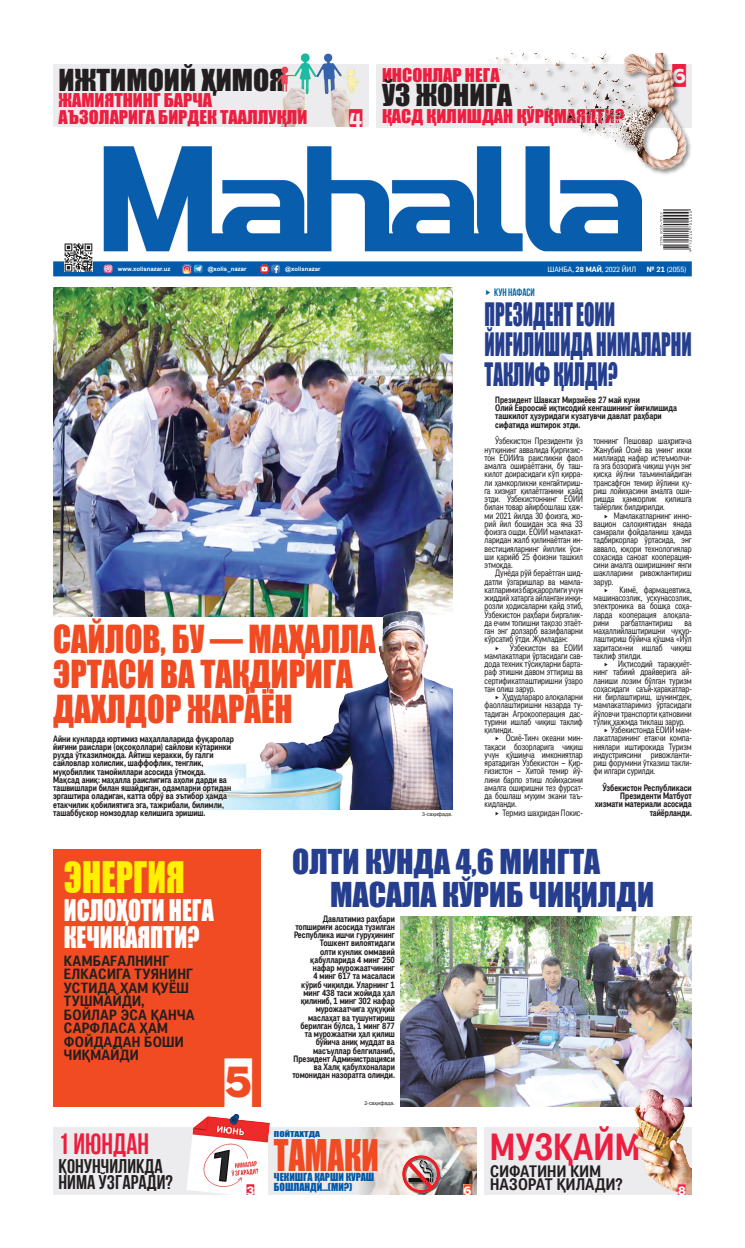
<style>
.page{position:relative;width:745px;height:1248px;background:#fff}
.page>*{position:absolute;margin:0;border:0;box-sizing:border-box;transform-origin:0 0}
.t1{font:40.5px "Adver Gothic Cam C";color:#fff}
.Asosiy{font:40.12px "Impact Cyr Uzb";color:#f04b22;scale:.8 1}
.Asosiy-2{font:39.97px "Impact Cyr Uzb";color:#fff101;scale:.86 1}
.Asosiy-3{font:700 36.75px "UZPF Das Grotesk Pro";letter-spacing:.02em;color:#ed1e3f;scale:.83 1}
.Asosiy-4{font:35.47px/35px "Impact Cyr Uzb";color:#f04b22;scale:.92 1}
.Asosiy-5{font:31.5px "Impact Cyr Uzb";color:#253f8e}
.Asosiy-6{font:29.7px/29.7px "Impact Cyr Uzb";color:#253f8e;scale:.64 1}
.Asosiy-7{font:29.33px "Bebas Neue UZ Bold";color:#ed1e3f;scale:.93 1}
.Asosiy-8{font:27.83px "Impact Cyr Uzb";color:#231f20;scale:1.07 1}
.Asosiy-9{font:27.83px "Impact Cyr Uzb";color:#231f20;scale:1.05 1}
.Asosiy-10{font:27.38px/27.4px "Impact Cyr Uzb";color:#fff;scale:.86 1}
.Asosiy-11{font:19.8px "Bebas Neue UZ Bold";color:#231f20}
.t2{font:18.75px "Adver Gothic Cam C";color:#ed1e3f}
.Asosiy-12{font:17.48px/16.5px "Impact Cyr Uzb";color:#ed1e3f;scale:1.05 1}
.Asosiy-13{font:700 16.2px/13.5px "UZPF Das Grotesk Pro";letter-spacing:.02em;color:#231f20;scale:.88 1}
.Asosiy-14{font:700 14.4px/13.5px "UZPF Das Grotesk Pro";letter-spacing:.02em;color:#231f20;scale:.92 1}
.t3{font:11.25px "Adver Gothic Cam C";color:#ed1e3f}
.t4{font:11.25px "Adver Gothic Cam C";color:#f04b22}
.Asosiy-15{font:10.8px "Bebas Neue UZ Bold";color:#0068a5;scale:.93 1}
.Asosiy-16{font:10.2px/10.1px "Impact Cyr Uzb";color:#015aaa}
.Asosiy-17{font:9px/8.2px "UZPF Das Grotesk Pro";color:#231f20;text-align:justify;scale:.83 1}
.Asosiy-18{font:700 9px/8.2px "UZPF Das Grotesk Pro";color:#231f20;text-align:right;scale:.83 1}
.ТЕКСТ{font:7.5px "UZPF Das Grotesk Pro";color:#fff}
.Asosiy-19{font:7.43px "Impact Cyr Uzb";color:#015aaa;scale:1.32 1}
.t5{font:700 6px "Arial";color:#fff}
.t6{font:700 6px "Arial Uzb";color:#fff}
.t7{font:5.25px "Arial";color:#231f20}
.s1{font-weight:700}
.s2{font-family:"Bitter"}
</style>
<div class="page">
<div style="left:53px;top:850px;width:207px;height:257px;background:#f04b22"></div>
<div style="left:53px;top:1128px;width:207px;height:67px;background:#ececee"></div>
<div style="left:484px;top:1128px;width:207px;height:67px;background:#ececee"></div>
<div style="left:269px;top:1128px;width:207px;height:67px;background:#ececee"></div>
<div style="left:376px;top:64px;width:315px;height:64px;background:#ececee"></div>
<div style="left:53px;top:64px;width:315px;height:64px;background:#ececee"></div>
<div style="left:53px;top:261px;width:638px;height:15px;background:#015aaa"></div>
<img style="left:104px;top:146px;width:536px;height:106px">
<img style="left:64px;top:244px;width:29px;height:27px">
<svg style="left:104px;top:265px;width:8px;height:8px"></svg>
<svg style="left:182px;top:265px;width:20px;height:8px"></svg>
<svg style="left:260px;top:265px;width:20px;height:8px"></svg>
<img style="left:660px;top:209px;width:31px;height:43px">
<img style="left:400px;top:916px;width:291px;height:191px">
<img style="left:361px;top:1128px;width:115px;height:67px">
<div style="left:402px;top:1156px;width:39px;height:38px;background:#231f20;opacity:.75"></div>
<img style="left:402px;top:1155px;width:37px;height:37px">
<div style="left:463px;top:1184px;width:8px;height:11px;background:#fff"></div>
<img style="left:633px;top:1089px;width:58px;height:106px">
<div style="left:677px;top:1184px;width:8px;height:11px;background:#fff"></div>
<img style="left:184px;top:1113px;width:88px;height:82px">
<div style="left:488px;top:52px;width:204px;height:124px;background:#231f20;opacity:.5"></div>
<img style="left:485px;top:53px;width:201px;height:117px">
<img style="left:275px;top:53px;width:85px;height:75px">
<img style="left:53px;top:287px;width:399px;height:328px">
<img style="left:175px;top:602px;width:277px;height:13px">
<svg style="left:53px;top:615px;width:400px;height:299px"></svg>
<p class="Asosiy-8" style="left:58px;top:64px;width:213px">ИЖТИМОИЙ ІИМОЯ</p>
<p class="Asosiy-12" style="left:58px;top:92px;width:238px">ЖАМИЯТНИНГ БАРЧА<br>АЪЗОЛАРИГА БИРДЕК ТААЛЛУЇЛИ</p>
<p class="t2" style="left:348px;top:109px;width:16px">4</p>
<p class="Asosiy-12" style="left:382px;top:67px;width:113px">ИНСОНЛАР НЕГА</p>
<p class="Asosiy-12" style="left:382px;top:108px;width:232px">¯АСД ¯ИЛИШДАН ¯ªР¯МАЯПТИ?</p>
<p class="Asosiy-9" style="left:382px;top:79px;width:125px">ªЗ ЖОНИГА</p>
<p class="t2" style="left:686px;top:87px;width:16px;rotate:-180deg">9</p>
<p class="t5" style="left:118px;top:265px;width:54px">www.xolisnazar.uz</p>
<p class="t5" style="left:208px;top:265px;width:40px">@xolis_nazar</p>
<p class="t6" style="left:285px;top:265px;width:37px">@xolisnazar</p>
<p class="ТЕКСТ" style="left:547px;top:265px;width:90px">ШАНБА, <span class="s1">28 МАЙ</span>, 2022 ЙИЛ</p>
<p class="ТЕКСТ" style="left:646px;top:265px;width:41px"><span class="s1">№ 21</span> (2055)</p>
<p class="Asosiy-4" style="left:53px;top:621px;width:352px">САЙЛОВ, БУ — МАІАЛЛА<br>ЭРТАСИ ВА ТАЇДИРИГА<br>ДАХЛДОР ЖАРАЁН</p>
<p class="Asosiy-18" style="left:53px;top:734px;width:219px;text-align:left">Айни кунларда юртимиз маҳаллаларида фуқаролар йиғини раислари (оқсоқоллари) сайлови кўтаринки руҳда ўтказилмоқда. Айтиш керакки, бу галги сайловлар холислик, шаффофлик, тенглик, муқобиллик тамойиллари асосида ўтмоқда.<br>Мақсад аниқ: маҳалла раислигига аҳоли дарди ва ташвишлари билан яшайдиган, одамларни ортидан эргаштира оладиган, катта обрў ва эътибор ҳамда етакчилик қобилиятига эга, тажрибали, билимли, ташаббускор номзодлар келишига эришиш.</p>
<p class="t7" style="left:422px;top:811px;width:32px">3-саҳифада.</p>
<p class="Asosiy-15" style="left:484px;top:286px;width:55px"><span class="s2">▶</span> КУН НАФАСИ</p>
<p class="Asosiy-6" style="left:484px;top:300px;width:325px">ПРЕЗИДЕНТ ЕОИИ<br>ЙИЎИЛИШИДА НИМАЛАРНИ</p>
<p class="Asosiy-6" style="left:484px;top:359px;width:209px">ТАКЛИФ ЇИЛДИ?</p>
<p class="Asosiy-18" style="left:495px;top:396px;width:175px">Президент Шавкат Мирзиёев 27 май куни</p>
<p class="Asosiy-18" style="left:495px;top:404px;width:220px;text-align:left">Олий Евроосиё иқтисодий кенгашининг йиғилишида ташкилот ҳузуридаги кузатувчи давлат раҳбари сифатида иштирок этди.</p>
<p class="Asosiy-17" style="left:484px;top:437px;width:120px;text-indent:11px">Ўзбекистон Президенти ўз нутқининг аввалида Қирғизис&shy;тон ЕОИИга раисликни фаол амалга ошираётгани, бу таш&shy;килот доирасидаги кўп қирра&shy;ли ҳамкорликни кенгайтириш&shy;га хизмат қилаётганини қайд этди. Ўзбекистоннинг ЕОИИ билан товар айирбошлаш ҳаж&shy;ми 2021 йилда 30 фоизга, жо&shy;рий йил бошидан эса яна 33 фоизга ошди. ЕОИИ мамлакат&shy;ларидан жалб қилинаётган ин&shy;вестицияларнинг йиллик ўси&shy;ши қарийб 25 фоизни ташкил этмоқда.</p>
<p class="Asosiy-17" style="left:484px;top:569px;width:120px;text-indent:11px">Дунёда рўй бераётган шид&shy;датли ўзгаришлар ва мамла&shy;катларимиз барқарорлиги учун жиддий хатарга айланган инқи&shy;розли ҳодисаларни қайд этиб, Ўзбекистон раҳбари биргалик&shy;да ечим топишни тақозо этаёт&shy;ган энг долзарб вазифаларни кўрсатиб ўтди. Жумладан:</p>
<p class="Asosiy-17" style="left:484px;top:643px;width:120px;text-indent:11px">‣ Ўзбекистон ва ЕОИИ мамлакатлари ўртасидаги сав&shy;дода техник тўсиқларни барта&shy;раф этишни давом эттириш ва сертификатлаштиришни ўзаро тан олиш зарур.</p>
<p class="Asosiy-17" style="left:484px;top:693px;width:120px;text-indent:11px">‣ Ҳудудлараро алоқаларни фаоллаштиришни назарда ту&shy;тадиган Агрокооперация дас&shy;турини ишлаб чиқиш таклиф қилинди.</p>
<p class="Asosiy-17" style="left:484px;top:734px;width:120px;text-indent:11px">‣ Осиё-Тинч океани мин&shy;тақаси бозорларига чиқиш учун қўшимча имкониятлар яратадиган Ўзбекистон – Қир&shy;ғизистон – Хитой темир йў&shy;лини барпо этиш лойиҳасини амалга оширишни тез фурсат&shy;да бошлаш муҳим экани таъ&shy;кидланди.</p>
<p class="Asosiy-17" style="left:495px;top:808px;width:107px">‣ Термиз шаҳридан Покис-</p>
<p class="Asosiy-17" style="left:593px;top:437px;width:120px">тоннинг Пешовар шаҳригача Жанубий Осиё ва унинг икки миллиард нафар истеъмолчи&shy;га эга бозорига чиқиш учун энг қисқа йўлни таъминлайдиган трансафғон темир йўлини қу&shy;риш лойиҳасини амалга оши&shy;ришда ҳамкорлик қилишга тайёрлик билдирилди.</p>
<p class="Asosiy-17" style="left:593px;top:511px;width:120px;text-indent:11px">‣ Мамлакатларнинг инно&shy;вацион салоҳиятидан янада самарали фойдаланиш ҳамда тадбиркорлар ўртасида, энг аввало, юқори технологиялар соҳасида саноат кооперация&shy;сини амалга оширишнинг янги шаклларини ривожлантириш зарур.</p>
<p class="Asosiy-17" style="left:603px;top:586px;width:6px">‣</p>
<p class="Asosiy-17" style="left:593px;top:586px;width:120px;text-indent:26px">Кимё, фармацевтика, машинасозлик, ускунасозлик, электроника ва бошқа соҳа&shy;ларда кооперация алоқала&shy;рини</p>
<p class="Asosiy-17" style="left:620px;top:619px;width:64px">рағбатлантириш</p>
<p class="Asosiy-17" style="left:593px;top:619px;width:120px;text-indent:91px">ва маҳаллийлаштиришни чуқур&shy;лаштириш бўйича қўшма «Йўл харитаси»ни ишлаб чиқиш таклиф этилди.</p>
<p class="Asosiy-17" style="left:593px;top:660px;width:120px;text-indent:11px">‣ Иқтисодий тараққиёт&shy;нинг табиий драйверига ай&shy;ланиши лозим бўлган туризм соҳасидаги саъй-ҳаракатлар&shy;ни бирлаштириш, шунингдек, мамлакатларимиз ўртасидаги йўловчи транспорти қатновини тўлиқ ҳажмда тиклаш зарур.</p>
<p class="Asosiy-17" style="left:593px;top:726px;width:120px;text-indent:11px">‣ Ўзбекистонда ЕОИИ мам&shy;лакатларининг етакчи компа&shy;ниялари иштирокида Туризм индустриясини ривожланти&shy;риш форумини ўтказиш такли&shy;фи илгари сурилди.</p>
<p class="Asosiy-18" style="left:594px;top:784px;width:118px">Ўзбекистон Республикаси<br>Президенти Матбуот хизмати материали асосида тайёрланди.</p>
<p class="Asosiy-2" style="left:64px;top:854px;width:142px">ЭНЕРГИЯ</p>
<p class="Asosiy-10" style="left:64px;top:896px;width:176px">ИСЛО²ОТИ НЕГА<br>КЕЧИКАЯПТИ?</p>
<p class="Asosiy-14" style="left:64px;top:954px;width:142px">КАМБАҒАЛНИНГ<br>ЕЛКАСИГА ТУЯНИНГ<br>УСТИДА ҲАМ ҚУЁШ<br>ТУШМАЙДИ,</p>
<p class="Asosiy-14" style="left:64px;top:1008px;width:143px">БОЙЛАР ЭСА ҚАНЧА<br>САРФЛАСА ҲАМ<br>ФОЙДАДАН БОШИ<br>ЧИҚМАЙДИ</p>
<p class="t1" style="left:223px;top:1058px;width:31px">5</p>
<p class="Asosiy-5" style="left:292px;top:844px;width:309px">ОЛТИ КУНДА 4,6 МИНГТА</p>
<p class="Asosiy-5" style="left:330px;top:877px;width:325px">МАСАЛА КЄРИБ ЧИЇИЛДИ</p>
<p class="Asosiy-18" style="left:292px;top:914px;width:125px">Давлатимиз раҳбари топшириғи асосида тузилган<br>Республика ишчи гуруҳининг<br>Тошкент вилоятидаги<br>олти кунлик оммавий қабулларида 4 минг 250 нафар мурожаатчининг<br>4 минг 617 та масаласи кўриб чиқилди. Уларнинг 1 минг 438 таси жойида ҳал қилиниб, 1 минг 302 нафар мурожаатчига ҳуқуқий маслаҳат ва тушунтириш берилган бўлса, 1 минг 877 та мурожаатни ҳал қилиш бўйича аниқ муддат ва масъуллар белгиланиб,<br>Президент Администрацияси ва Халқ қабулхоналари томонидан назоратга олинди.</p>
<p class="t7" style="left:364px;top:1100px;width:32px">2-саҳифада.</p>
<p class="Asosiy-3" style="left:490px;top:1124px;width:232px">МУЗҚАЙМОҚ</p>
<p class="Asosiy-19" style="left:274px;top:1130px;width:36px">ПОЙТАХТДА</p>
<p class="Asosiy-7" style="left:58px;top:1128px;width:99px">1 июндан</p>
<p class="Asosiy" style="left:274px;top:1132px;width:132px">ТАМАКИ</p>
<p class="Asosiy-11" style="left:58px;top:1155px;width:106px">қонунчиликда</p>
<p class="Asosiy-11" style="left:58px;top:1172px;width:116px">Нима ўзгаради?</p>
<p class="t4" style="left:463px;top:1184px;width:10px">6</p>
<p class="Asosiy-13" style="left:489px;top:1164px;width:152px">СИФАТИНИ КИМ<br>НАЗОРАТ ҚИЛАДИ?</p>
<p class="Asosiy-16" style="left:274px;top:1172px;width:102px">ЧЕКИШГА ЇАРШИ КУРАШ<br>БОШЛАНДИ...(МИ?)</p>
<p class="t3" style="left:246px;top:1184px;width:10px">3</p>
<p class="t3" style="left:677px;top:1184px;width:10px">8</p>
</div>
